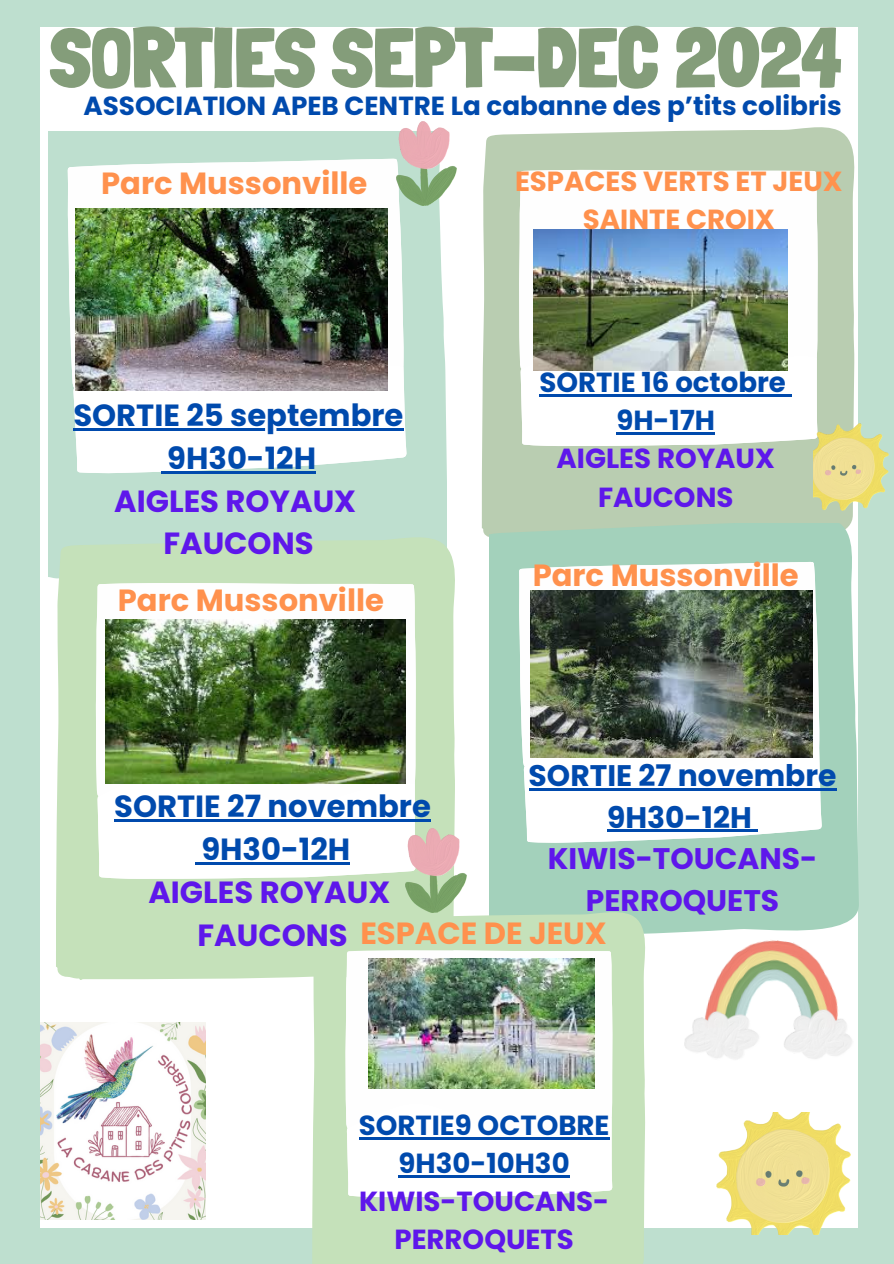
<style>
.page{position:relative;width:894px;height:1264px;background:#fff}
.page>*{position:absolute;margin:0;border:0;box-sizing:border-box;transform-origin:0 0}
.t1{font:900 84px "Londrina Solid";color:#849d7a}
.t2{font:700 30.6px/42.8px "Poppins";color:#004aad;text-align:center}
.t3{font:700 30.6px "Poppins";color:#ff914d}
.t4{font:700 30.6px "Poppins";color:#5e17eb}
.t5{font:700 29.7px/41.7px "Poppins";color:#004aad;text-align:center}
.t6{font:700 27.6px/38.2px "Poppins";color:#004aad;text-align:center}
.t7{font:700 27.6px/38.2px "Poppins";color:#ff914d;text-align:center}
.t8{font:700 26.25px "Poppins";color:#004aad}
.s1{color:#5e17eb}
</style>
<div class="page">
<div style="left:0;top:0;width:893px;height:1263px;background:#bedfcf"></div>
<div style="left:40px;top:28px;width:818px;height:1200px;background:#fff"></div>
<div style="left:48px;top:131px;width:398px;height:448px;background:#bedfcf"></div>
<svg style="left:66px;top:157px;width:339px;height:240px"></svg>
<div style="left:481px;top:127px;width:374px;height:410px;background:#b9cdb1"></div>
<svg style="left:518px;top:169px;width:300px;height:208px"></svg>
<svg style="left:56px;top:533px;width:399px;height:447px;background:#c5e1bc"></svg>
<svg style="left:96px;top:582px;width:320px;height:222px"></svg>
<div style="left:489px;top:523px;width:369px;height:411px;background:#a3d1bb"></div>
<svg style="left:517px;top:560px;width:303px;height:214px"></svg>
<img style="left:682px;top:930px;width:176px;height:129px">
<img style="left:396px;top:121px;width:61px;height:85px">
<img style="left:813px;top:423px;width:75px;height:88px">
<svg style="left:312px;top:908px;width:339px;height:355px;background:#c6e2bd"></svg>
<svg style="left:345px;top:949px;width:267px;height:186px"></svg>
<svg style="left:346px;top:1102px;width:266px;height:95px"></svg>
<img style="left:533px;top:229px;width:254px;height:111px">
<img style="left:368px;top:958px;width:226px;height:130px">
<img style="left:716px;top:1112px;width:134px;height:122px">
<img style="left:40px;top:1022px;width:166px;height:197px">
<hr style="left:114px;top:819px;width:317px;height:3px;background:#004aad">
<svg style="left:97px;top:765px;width:318px;height:114px"></svg>
<hr style="left:201px;top:862px;width:149px;height:2px;background:#004aad">
<img style="left:405px;top:828px;width:61px;height:85px">
<img style="left:75px;top:208px;width:312px;height:139px">
<img style="left:105px;top:619px;width:301px;height:164px">
<img style="left:530px;top:590px;width:282px;height:140px">
<svg style="left:72px;top:347px;width:335px;height:127px"></svg>
<hr style="left:167px;top:471px;width:149px;height:2px;background:#004aad">
<svg style="left:520px;top:340px;width:297px;height:106px"></svg>
<hr style="left:616px;top:432px;width:98px;height:2px;background:#004aad">
<hr style="left:528px;top:788px;width:308px;height:2px;background:#004aad">
<svg style="left:522px;top:730px;width:299px;height:113px"></svg>
<hr style="left:358px;top:1136px;width:251px;height:3px;background:#004aad">
<hr style="left:398px;top:1175px;width:171px;height:2px;background:#004aad">
<p class="t1" style="left:50px;top:8px;width:792px">SORTIES SEPT-DEC 2024</p>
<h3 class="t8" style="left:83px;top:87px;width:759px">ASSOCIATION APEB CENTRE La cabanne des p’tits colibris</h3>
<h3 class="t3" style="left:101px;top:162px;width:267px">Parc Mussonville</h3>
<p class="t2" style="left:73px;top:394px;width:331px">SORTIE 25 septembre<br>9H30-12H<br><span class="s1">AIGLES ROYAUX<br>FAUCONS</span></p>
<h2 class="t3" style="left:118px;top:579px;width:267px">Parc Mussonville</h2>
<p class="t7" style="left:515px;top:162px;width:329px">ESPACES VERTS ET JEUX<br>SAINTE CROIX</p>
<p class="t6" style="left:539px;top:363px;width:248px">SORTIE 16 octobre<br>9H-17H<br><span class="s1">AIGLES ROYAUX<br>FAUCONS</span></p>
<p class="t3" style="left:532px;top:554px;width:267px">Parc Mussonville</p>
<h3 class="t5" style="left:528px;top:754px;width:309px">SORTIE 27 novembre<br>9H30-12H<br><span class="s1">KIWIS-TOUCANS-<br>PERROQUETS</span></h3>
<p class="t2" style="left:114px;top:785px;width:318px">SORTIE 27 novembre</p>
<p class="t2" style="left:201px;top:828px;width:150px">9H30-12H</p>
<p class="t4" style="left:148px;top:870px;width:243px">AIGLES ROYAUX</p>
<p class="t3" style="left:197px;top:912px;width:410px"><span class="s1">FAUCONS</span> ESPACE DE JEUX</p>
<p class="t6" style="left:358px;top:1105px;width:252px">SORTIE9 OCTOBRE<br>9H30-10H30<br><span class="s1">KIWIS-TOUCANS-<br>PERROQUETS</span></p>
</div>
